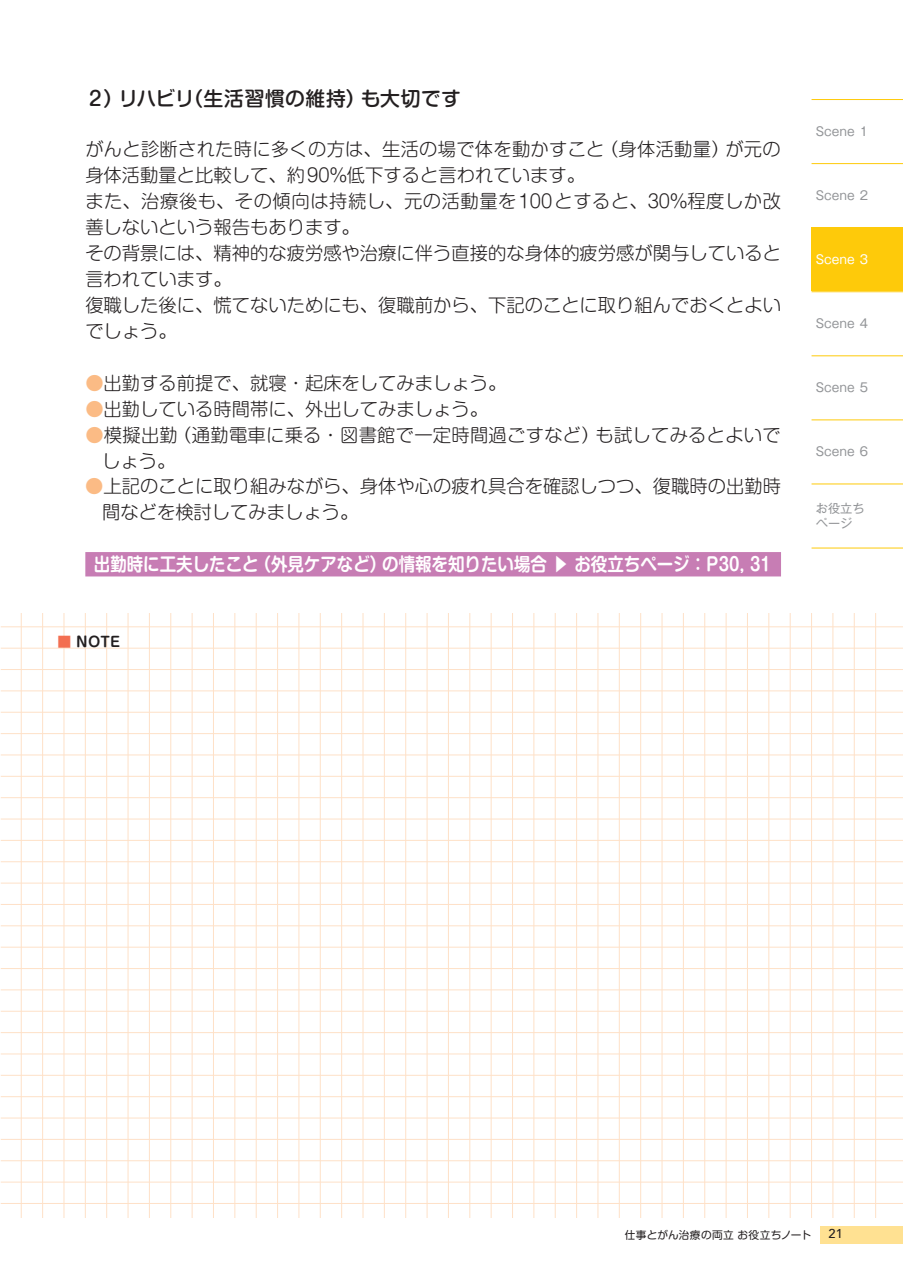
<style>
.page{position:relative;width:903px;height:1275px;background:#fff}
.page>*{position:absolute;margin:0;border:0;box-sizing:border-box;transform-origin:0 0}
.t1{font:500 19.78px "Shin M Go Pro";letter-spacing:.015em;color:#231f20}
.t2{font:500 19.78px "Shin M Go Pro";letter-spacing:.035em;color:#231f20}
.t3{font:300 18.38px/25.9px "Shin M Go Pro";color:#231f20}
.t4{font:700 18.38px "Shin M Go Pro De";color:#fff;scale:.9 1}
.t5{font:700 13.83px "Shin M Go Pro De";color:#231f20}
.t6{font:500 12.78px "Avenir";color:#231f20}
.t7{font:12.25px/15.2px "Gothic MB101 Pro";color:#939598}
.t8{font:12.25px "Gothic MB101 Pro";color:#fff}
.t9{font:10.67px "Shin M Go Pro";letter-spacing:.025em;color:#231f20}
.s1{color:#fbbb85}
.s2{color:#f36f51}
</style>
<div class="page">
<div style="left:85px;top:552px;width:696px;height:24px;background:#c77db4"></div>
<hr style="left:1px;top:626px;width:902px;height:1px;background:#fee1c8">
<hr style="left:1px;top:648px;width:902px;height:1px;background:#fee1c8">
<hr style="left:1px;top:669px;width:902px;height:1px;background:#fee1c8">
<hr style="left:1px;top:690px;width:902px;height:1px;background:#fee1c8">
<hr style="left:1px;top:712px;width:902px;height:1px;background:#fee1c8">
<hr style="left:1px;top:733px;width:902px;height:1px;background:#fee1c8">
<hr style="left:1px;top:754px;width:902px;height:1px;background:#fee1c8">
<hr style="left:1px;top:776px;width:902px;height:1px;background:#fee1c8">
<hr style="left:1px;top:797px;width:902px;height:1px;background:#fee1c8">
<hr style="left:1px;top:819px;width:902px;height:1px;background:#fee1c8">
<hr style="left:1px;top:840px;width:902px;height:1px;background:#fee1c8">
<hr style="left:1px;top:861px;width:902px;height:1px;background:#fee1c8">
<hr style="left:1px;top:883px;width:902px;height:1px;background:#fee1c8">
<hr style="left:1px;top:904px;width:902px;height:1px;background:#fee1c8">
<hr style="left:1px;top:925px;width:902px;height:1px;background:#fee1c8">
<hr style="left:1px;top:947px;width:902px;height:1px;background:#fee1c8">
<hr style="left:1px;top:968px;width:902px;height:1px;background:#fee1c8">
<hr style="left:1px;top:989px;width:902px;height:1px;background:#fee1c8">
<hr style="left:1px;top:1011px;width:902px;height:1px;background:#fee1c8">
<hr style="left:1px;top:1032px;width:902px;height:1px;background:#fee1c8">
<hr style="left:1px;top:1053px;width:902px;height:1px;background:#fee1c8">
<hr style="left:1px;top:1075px;width:902px;height:1px;background:#fee1c8">
<hr style="left:1px;top:1096px;width:902px;height:1px;background:#fee1c8">
<hr style="left:1px;top:1117px;width:902px;height:1px;background:#fee1c8">
<hr style="left:1px;top:1139px;width:902px;height:1px;background:#fee1c8">
<hr style="left:1px;top:1160px;width:902px;height:1px;background:#fee1c8">
<hr style="left:1px;top:1182px;width:902px;height:1px;background:#fee1c8">
<hr style="left:1px;top:1203px;width:902px;height:1px;background:#fee1c8">
<hr style="left:21px;top:613px;width:1px;height:604px;background:#fee1c8">
<hr style="left:42px;top:613px;width:1px;height:604px;background:#fee1c8">
<hr style="left:64px;top:613px;width:1px;height:604px;background:#fee1c8">
<hr style="left:85px;top:613px;width:1px;height:604px;background:#fee1c8">
<hr style="left:106px;top:613px;width:1px;height:604px;background:#fee1c8">
<hr style="left:128px;top:613px;width:1px;height:604px;background:#fee1c8">
<hr style="left:149px;top:613px;width:1px;height:604px;background:#fee1c8">
<hr style="left:170px;top:613px;width:1px;height:604px;background:#fee1c8">
<hr style="left:192px;top:613px;width:1px;height:604px;background:#fee1c8">
<hr style="left:213px;top:613px;width:1px;height:604px;background:#fee1c8">
<hr style="left:234px;top:613px;width:1px;height:604px;background:#fee1c8">
<hr style="left:256px;top:613px;width:1px;height:604px;background:#fee1c8">
<hr style="left:277px;top:613px;width:1px;height:604px;background:#fee1c8">
<hr style="left:298px;top:613px;width:1px;height:604px;background:#fee1c8">
<hr style="left:320px;top:613px;width:1px;height:604px;background:#fee1c8">
<hr style="left:341px;top:613px;width:1px;height:604px;background:#fee1c8">
<hr style="left:362px;top:613px;width:1px;height:604px;background:#fee1c8">
<hr style="left:384px;top:613px;width:1px;height:604px;background:#fee1c8">
<hr style="left:405px;top:613px;width:1px;height:604px;background:#fee1c8">
<hr style="left:427px;top:613px;width:1px;height:604px;background:#fee1c8">
<hr style="left:448px;top:613px;width:1px;height:604px;background:#fee1c8">
<hr style="left:469px;top:613px;width:1px;height:604px;background:#fee1c8">
<hr style="left:491px;top:613px;width:1px;height:604px;background:#fee1c8">
<hr style="left:512px;top:613px;width:1px;height:604px;background:#fee1c8">
<hr style="left:533px;top:613px;width:1px;height:604px;background:#fee1c8">
<hr style="left:555px;top:613px;width:1px;height:604px;background:#fee1c8">
<hr style="left:576px;top:613px;width:1px;height:604px;background:#fee1c8">
<hr style="left:597px;top:613px;width:1px;height:604px;background:#fee1c8">
<hr style="left:619px;top:613px;width:1px;height:604px;background:#fee1c8">
<hr style="left:640px;top:613px;width:1px;height:604px;background:#fee1c8">
<hr style="left:661px;top:613px;width:1px;height:604px;background:#fee1c8">
<hr style="left:683px;top:613px;width:1px;height:604px;background:#fee1c8">
<hr style="left:704px;top:613px;width:1px;height:604px;background:#fee1c8">
<hr style="left:726px;top:613px;width:1px;height:604px;background:#fee1c8">
<hr style="left:747px;top:613px;width:1px;height:604px;background:#fee1c8">
<hr style="left:768px;top:613px;width:1px;height:604px;background:#fee1c8">
<hr style="left:790px;top:613px;width:1px;height:604px;background:#fee1c8">
<hr style="left:811px;top:613px;width:1px;height:604px;background:#fee1c8">
<hr style="left:832px;top:613px;width:1px;height:604px;background:#fee1c8">
<hr style="left:854px;top:613px;width:1px;height:604px;background:#fee1c8">
<hr style="left:875px;top:613px;width:1px;height:604px;background:#fee1c8">
<div style="left:811px;top:227px;width:92px;height:64px;background:#feca0a"></div>
<div style="left:820px;top:1226px;width:83px;height:17px;background:#ffe192"></div>
<hr style="left:811px;top:99px;width:92px;height:1px;background:#feca0a">
<hr style="left:811px;top:163px;width:92px;height:1px;background:#feca0a">
<hr style="left:811px;top:291px;width:92px;height:1px;background:#feca0a">
<hr style="left:811px;top:355px;width:92px;height:1px;background:#feca0a">
<hr style="left:811px;top:419px;width:92px;height:1px;background:#feca0a">
<hr style="left:811px;top:483px;width:92px;height:1px;background:#feca0a">
<hr style="left:811px;top:548px;width:92px;height:1px;background:#feca0a">
<p class="t1" style="left:85px;top:82px;width:39px">２）</p>
<p class="t1" style="left:118px;top:82px;width:78px">リハビリ</p>
<p class="t2" style="left:183px;top:82px;width:184px">（生活習慣の維持）</p>
<p class="t1" style="left:361px;top:82px;width:102px">も大切です</p>
<p class="t3" style="left:85px;top:134px;width:697px">がんと診断された時に多くの方は、生活の場で体を動かすこと<br>身体活動量と比較して、約90%低下すると言われています。<br>また、治療後も、その傾向は持続し、元の活動量を100とすると、30%程度しか改善しないという報告もあります。<br>その背景には、精神的な疲労感や治療に伴う直接的な身体的疲労感が関与していると言われています。<br>復職した後に、慌てないためにも、復職前から、下記のことに取り組んでおくとよいでしょう。</p>
<p class="t3" style="left:85px;top:368px;width:423px"><span class="s1">●</span>出勤する前提で、就寝・起床をしてみましょう。</p>
<p class="t3" style="left:85px;top:394px;width:404px"><span class="s1">●</span>出勤している時間帯に、外出してみましょう。</p>
<p class="t3" style="left:595px;top:420px;width:187px">も試してみるとよいで</p>
<p class="t3" style="left:725px;top:134px;width:57px">が元の</p>
<p class="t3" style="left:600px;top:134px;width:131px">（身体活動量）</p>
<p class="t3" style="left:173px;top:420px;width:428px">（通勤電車に乗る・図書館で一定時間過ごすなど）</p>
<p class="t3" style="left:85px;top:420px;width:94px;text-align:right"><span class="s1">●</span>模擬出勤しょう。</p>
<p class="t3" style="left:102px;top:471px;width:680px;text-indent:-17px"><span class="s1">●</span>上記のことに取り組みながら、身体や心の疲れ具合を確認しつつ、復職時の出勤時間などを検討してみましょう。</p>
<p class="t4" style="left:382px;top:549px;width:433px">の情報を知りたい場合 ▶ お役立ちページ：P30, 31</p>
<p class="t4" style="left:254px;top:549px;width:148px">（外見ケアなど）</p>
<p class="t4" style="left:94px;top:549px;width:185px">出勤時に工夫したこと</p>
<p class="t5" style="left:58px;top:630px;width:64px"><span class="s2">■</span> NOTE</p>
<p class="t7" style="left:816px;top:122px;width:56px">Scene １</p>
<p class="t7" style="left:816px;top:186px;width:56px">Scene ２</p>
<p class="t8" style="left:816px;top:249px;width:56px">Scene ３</p>
<p class="t7" style="left:816px;top:314px;width:56px">Scene ４</p>
<p class="t7" style="left:816px;top:378px;width:56px">Scene ５</p>
<p class="t7" style="left:816px;top:442px;width:56px">Scene ６</p>
<p class="t7" style="left:816px;top:499px;width:50px">お役立ちページ</p>
<p class="t9" style="left:625px;top:1226px;width:188px">仕事とがん治療の両立お役立ちノート</p>
<p class="t6" style="left:828px;top:1223px;width:16px">21</p>
</div>
